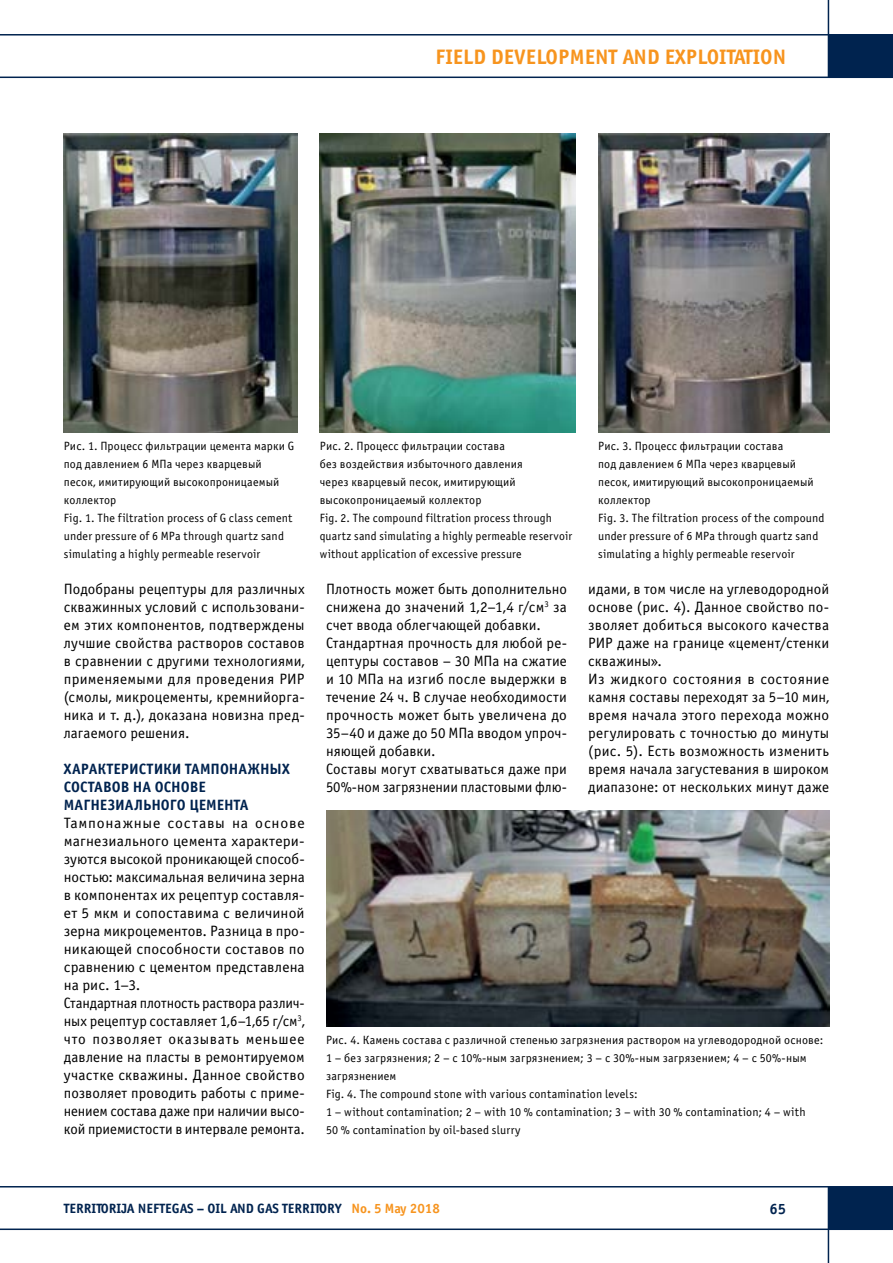
<style>
.page{position:relative;width:893px;height:1263px;background:#fff}
.page>*{position:absolute;margin:0;border:0;box-sizing:border-box;transform-origin:0 0}
.t1{font:700 21px "Officina Sans C";color:#f7941e}
.t2{font:15px/18px "Officina Sans C";letter-spacing:.01em;color:#000}
.t3{font:15px/18px "Officina Sans C";letter-spacing:.01em;color:#000;scale:1.05 1}
.t4{font:700 15px/18px "Officina Sans C";color:#00234f}
.t5{font:700 13.5px "Officina Sans C";color:#00234f}
.t6{font:12px/18px "Officina Sans C";letter-spacing:.015em;color:#000}
.s1{color:#f7941e}
</style>
<div class="page">
<hr style="left:828px;top:0;width:1px;height:78px;background:#00234f">
<div style="left:828px;top:35px;width:65px;height:42px;background:#00234f"></div>
<hr style="left:0;top:77px;width:893px;height:1px;background:#00234f">
<hr style="left:0;top:34px;width:893px;height:2px;background:#00234f">
<hr style="left:828px;top:1186px;width:1px;height:77px;background:#00234f">
<div style="left:828px;top:1187px;width:65px;height:42px;background:#00234f"></div>
<hr style="left:0;top:1186px;width:893px;height:1px;background:#00234f">
<hr style="left:0;top:1228px;width:893px;height:2px;background:#00234f">
<img style="left:320px;top:133px;width:255px;height:299px">
<img style="left:598px;top:133px;width:231px;height:299px">
<img style="left:64px;top:133px;width:233px;height:299px">
<img style="left:326px;top:810px;width:503px;height:216px">
<h1 class="t1" style="left:435px;top:45px;width:352px">FIELD DEVELOPMENT AND EXPLOITATION</h1>
<p class="t6" style="left:64px;top:437px;width:232px">Рис. 1. Процесс фильтрации цемента марки G под давлением 6 МПа через кварцевый песок, имитирующий высокопроницаемый коллектор<br>Fig. 1. The filtration process of G class cement under pressure of 6 MPa through quartz sand simulating a highly permeable reservoir</p>
<p class="t6" style="left:320px;top:437px;width:254px">Рис. 2. Процесс фильтрации состава<br>без воздействия избыточного давления<br>через кварцевый песок, имитирующий высокопроницаемый коллектор<br>Fig. 2. The compound filtration process through quartz sand simulating a highly permeable reservoir without application of excessive pressure</p>
<p class="t6" style="left:598px;top:437px;width:228px">Рис. 3. Процесс фильтрации состава<br>под давлением 6 МПа через кварцевый песок, имитирующий высокопроницаемый коллектор<br>Fig. 3. The filtration process of the compound under pressure of 6 MPa through quartz sand simulating a highly permeable reservoir</p>
<p class="t2" style="left:64px;top:580px;width:242px;text-align:justify">Подобраны рецептуры для различных скважинных условий с использовани&shy;ем этих компонентов, подтверждены лучшие свойства растворов составов в сравнении с другими технологиями, применяемыми для проведения РИР (смолы, микроцементы, кремнийорга&shy;ника и т. д.), доказана новизна пред&shy;лагаемого решения.</p>
<p class="t4" style="left:64px;top:760px;width:227px">ХАРАКТЕРИСТИКИ ТАМПОНАЖНЫХ<br>СОСТАВОВ НА ОСНОВЕ<br>МАГНЕЗИАЛЬНОГО ЦЕМЕНТА</p>
<p class="t3" style="left:64px;top:814px;width:231px">Тампонажные составы на основе магнезиального цемента характери&shy;зуются высокой проникающей способ&shy;ностью: максимальная величина зерна в компонентах их рецептур составля&shy;ет 5 мкм и сопоставима с величиной зерна микроцементов. Разница в про&shy;никающей способности составов по сравнению с цементом представлена на рис. 1–3.<br>Стандартная плотность раствора различ&shy;ных рецептур составляет 1,6–1,65 г/см<sup>3</sup>, что позволяет оказывать меньшее давление на пласты в ремонтируемом участке скважины. Данное свойство позволяет проводить работы с приме&shy;нением состава даже при наличии высо&shy;кой приемистости в интервале ремонта.</p>
<p class="t2" style="left:326px;top:580px;width:242px">Плотность может быть дополнительно снижена до значений 1,2–1,4 г/см<sup>3</sup> за счет ввода облегчающей добавки.<br>Стандартная прочность для любой ре&shy;цептуры составов – 30 МПа на сжатие и 10 МПа на изгиб после выдержки в течение 24 ч. В случае необходимости прочность может быть увеличена до 35–40 и даже до 50 МПа вводом упроч&shy;няющей добавки.<br>Составы могут схватываться даже при 50%-ном загрязнении пластовыми флю-</p>
<p class="t2" style="left:588px;top:580px;width:242px">идами, в том числе на углеводородной основе (рис. 4). Данное свойство по&shy;зволяет добиться высокого качества РИР даже на границе «цемент/стенки скважины».<br>Из жидкого состояния в состояние камня составы переходят за 5–10 мин, время начала этого перехода можно регулировать с точностью до минуты (рис. 5). Есть возможность изменить время начала загустевания в широком диапазоне: от нескольких минут даже</p>
<p class="t6" style="left:326px;top:1031px;width:499px">Рис. 4. Камень состава с различной степенью загрязнения раствором на углеводородной основе:<br>1 – без загрязнения; 2 – с 10%-ным загрязнением; 3 – с 30%-ным загрязением; 4 – с 50%-ным загрязнением<br>Fig. 4. The compound stone with various contamination levels:<br>1 – without contamination; 2 – with 10 % contamination; 3 – with 30 % contamination; 4 – with<br>50 % contamination by oil-based slurry</p>
<p class="t5" style="left:64px;top:1201px;width:378px">TERRITORIJA NEFTEGAS – OIL AND GAS TERRITORY <span class="s1">No. 5 May 2018</span></p>
<p class="t4" style="left:770px;top:1200px;width:18px">65</p>
</div>
